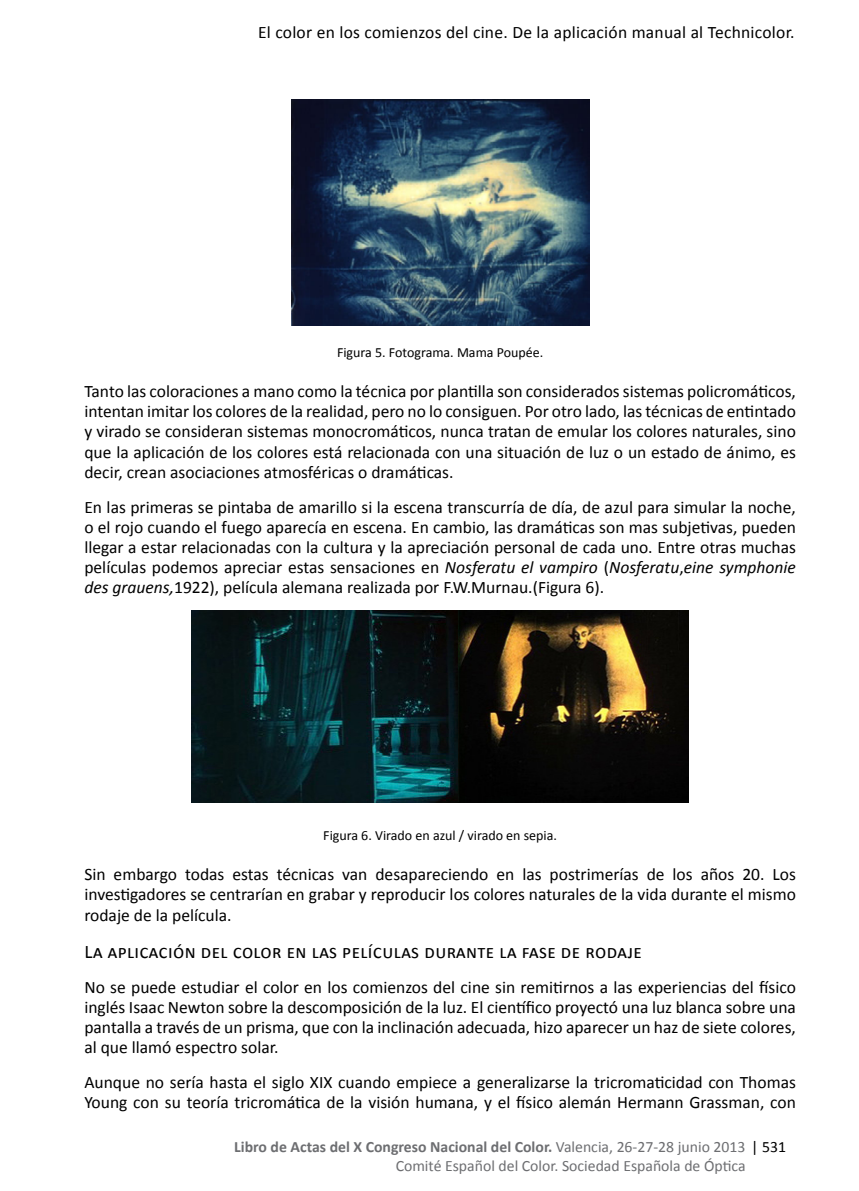
<style>
.page{position:relative;width:859px;height:1191px;background:#fff}
.page>*{position:absolute;margin:0;border:0;box-sizing:border-box;transform-origin:0 0}
.Apartado_2{font:19.25px "Calibri";letter-spacing:.02em;color:#000}
.titulo_castellano{font:17.5px/20.1px "Calibri";color:#000;text-align:justify}
.t1{font:15.75px/18.9px "Calibri";color:#6d6e71}
.Subtitle{font:14px "Calibri";color:#000}
.s1{font-style:italic}
.s2{font-weight:700}
.s3{color:#000}
</style>
<div class="page">
<img style="left:291px;top:99px;width:298px;height:226px">
<img style="left:192px;top:610px;width:496px;height:193px">
<p class="titulo_castellano" style="left:258px;top:22px;width:538px">El color en los comienzos del cine. De la aplicación manual al Technicolor.</p>
<p class="Subtitle" style="left:337px;top:344px;width:208px">Figura 5. Fotograma. Mama Poupée.</p>
<p class="titulo_castellano" style="left:84px;top:381px;width:712px">Tanto las coloraciones a mano como la técnica por plantilla son considerados sistemas policromáticos, intentan imitar los colores de la realidad, pero no lo consiguen. Por otro lado, las técnicas de entintado y virado se consideran sistemas monocromáticos, nunca tratan de emular los colores naturales, sino que la aplicación de los colores está relacionada con una situación de luz o un estado de ánimo, es decir, crean asociaciones atmosféricas o dramáticas.</p>
<p class="titulo_castellano" style="left:84px;top:497px;width:712px">En las primeras se pintaba de amarillo si la escena transcurría de día, de azul para simular la noche, o el rojo cuando el fuego aparecía en escena. En cambio, las dramáticas son mas subjetivas, pueden llegar a estar relacionadas con la cultura y la apreciación personal de cada uno. Entre otras muchas películas podemos apreciar estas sensaciones en <span class="s1">Nosferatu el vampiro</span> (<span class="s1">Nosferatu</span>,<span class="s1">eine symphonie des grauens,</span>1922), película alemana realizada por F.W.Murnau.(Figura 6).</p>
<p class="Subtitle" style="left:323px;top:827px;width:235px">Figura 6. Virado en azul / virado en sepia.</p>
<p class="titulo_castellano" style="left:84px;top:864px;width:712px">Sin embargo todas estas técnicas van desapareciendo en las postrimerías de los años 20. Los investigadores se centrarían en grabar y reproducir los colores naturales de la vida durante el mismo rodaje de la película.</p>
<p class="Apartado_2" style="left:84px;top:939px;width:559px">La aplicación del color en las películas durante la fase de rodaje</p>
<p class="titulo_castellano" style="left:84px;top:976px;width:712px">No se puede estudiar el color en los comienzos del cine sin remitirnos a las experiencias del físico inglés Isaac Newton sobre la descomposición de la luz. El científico proyectó una luz blanca sobre una pantalla a través de un prisma, que con la inclinación adecuada, hizo aparecer un haz de siete colores, al que llamó espectro solar.</p>
<p class="titulo_castellano" style="left:84px;top:1072px;width:712px">Aunque no sería hasta el siglo XIX cuando empiece a generalizarse la tricromaticidad con Thomas<br>Young con su teoría tricromática de la visión humana, y el físico alemán Hermann Grassman, con</p>
<p class="t1" style="left:395px;top:1137px;width:391px;text-indent:-161px"><span class="s2">Libro de Actas del X Congreso Nacional del Color.</span> Valencia, 26-27-28 junio 2013 <span class="s3">| 531<br></span>Comité Español del Color. Sociedad Española de Óptica</p>
</div>
